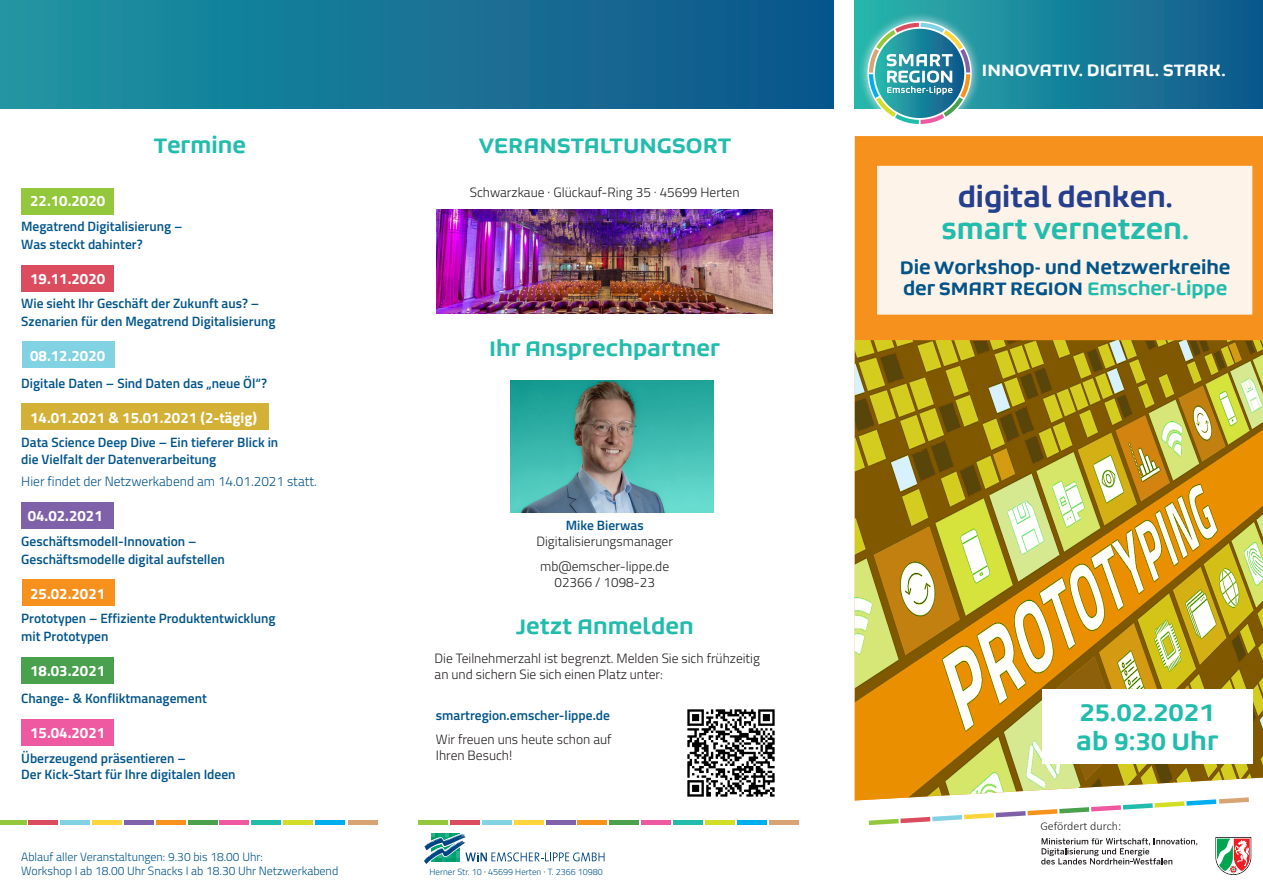
<style>
.page{position:relative;width:1263px;height:893px;background:#fff}
.page>*{position:absolute;margin:0;border:0;box-sizing:border-box;transform-origin:0 0}
.t1{font:700 27px "Bruum FYW01";letter-spacing:-.005em;color:#22bcac}
.t2{font:700 27px "Bruum FYW01";letter-spacing:-.005em;color:#253f8e}
.t3{font:700 24px "Bruum FYW01";color:#22bcac}
.t4{font:700 21px "Bruum FYW01";color:#22bcac}
.t5{font:700 18px "Bruum FYW01";letter-spacing:-.005em;color:#01548a}
.t6{font:700 16.5px "Bruum FYW01";color:#fff}
.t7{font:700 15px "Titillium";color:#fff}
.t8{font:600 13.5px/18px "Titillium";color:#01548a}
.t9{font:300 13.5px/16.2px "Titillium";color:#231f20}
.t10{font:300 13.5px "Titillium";color:#01548a}
.t11{font:300 12px/14.4px "Titillium";color:#01548a}
.t12{font:300 12px "Calibri";color:#231f20}
.t13{font:300 9px "Titillium";color:#01548a}
.s1{font-family:"Calibri";font-weight:400}
.s2{color:#22bcac}
</style>
<div class="page">
<div style="left:855px;top:136px;width:408px;height:204px;background:#f6911e"></div>
<img style="left:855px;top:340px;width:408px;height:460px">
<div style="left:21px;top:719px;width:92px;height:27px;background:#ef59a1"></div>
<div style="left:21px;top:657px;width:92px;height:27px;background:#49a14e"></div>
<div style="left:22px;top:579px;width:92px;height:27px;background:#f6911e"></div>
<div style="left:21px;top:502px;width:92px;height:27px;background:#7f61aa"></div>
<div style="left:21px;top:403px;width:248px;height:27px;background:#d3b136"></div>
<div style="left:22px;top:341px;width:92px;height:27px;background:#81d2e2"></div>
<div style="left:21px;top:265px;width:92px;height:27px;background:#db4c5f"></div>
<div style="left:21px;top:188px;width:92px;height:27px;background:#94c83c"></div>
<svg style="left:1215px;top:837px;width:36px;height:38px"></svg>
<svg style="left:1041px;top:838px;width:156px;height:26px"></svg>
<img style="left:424px;top:843px;width:5px;height:20px">
<svg style="left:428px;top:833px;width:176px;height:29px"></svg>
<div style="left:0;top:0;width:833px;height:108px;background:linear-gradient(to right,#1e94a1,#0e558b)"></div>
<div style="left:855px;top:0;width:408px;height:108px;background:linear-gradient(to right,#2ab4ac,#0d558b)"></div>
<div style="left:877px;top:166px;width:375px;height:149px;background:#fef3e8;border:2px solid #fff"></div>
<img style="left:437px;top:209px;width:336px;height:105px">
<hr style="left:348px;top:821px;width:29px;height:4px;background:#d8a473">
<hr style="left:315px;top:821px;width:30px;height:4px;background:#00aeef">
<hr style="left:283px;top:821px;width:30px;height:4px;background:#d2dd25">
<hr style="left:251px;top:821px;width:30px;height:4px;background:#22bcac">
<hr style="left:219px;top:821px;width:30px;height:4px;background:#ef59a1">
<hr style="left:188px;top:821px;width:29px;height:4px;background:#49a14e">
<hr style="left:156px;top:821px;width:30px;height:4px;background:#f7931d">
<hr style="left:124px;top:821px;width:30px;height:4px;background:#7f61aa">
<hr style="left:92px;top:821px;width:30px;height:4px;background:#ffd53e">
<hr style="left:28px;top:821px;width:30px;height:4px;background:#db4c5f">
<hr style="left:60px;top:821px;width:30px;height:4px;background:#81d2e2">
<hr style="left:0;top:821px;width:27px;height:4px;background:#94c83c">
<hr style="left:769px;top:821px;width:30px;height:4px;background:#d8a473">
<hr style="left:737px;top:821px;width:29px;height:4px;background:#00aeef">
<hr style="left:705px;top:821px;width:30px;height:4px;background:#d2dd25">
<hr style="left:673px;top:821px;width:30px;height:4px;background:#22bcac">
<hr style="left:641px;top:821px;width:30px;height:4px;background:#ef59a1">
<hr style="left:609px;top:821px;width:30px;height:4px;background:#49a14e">
<hr style="left:577px;top:821px;width:30px;height:4px;background:#f7931d">
<hr style="left:546px;top:821px;width:29px;height:4px;background:#7f61aa">
<hr style="left:514px;top:821px;width:30px;height:4px;background:#ffd53e">
<hr style="left:450px;top:821px;width:30px;height:4px;background:#db4c5f">
<hr style="left:482px;top:821px;width:30px;height:4px;background:#81d2e2">
<hr style="left:418px;top:821px;width:30px;height:4px;background:#94c83c">
<svg style="left:869px;top:797px;width:380px;height:28px"></svg>
<img style="left:510px;top:381px;width:203px;height:132px">
<img style="left:687px;top:709px;width:88px;height:88px">
<div style="left:858px;top:12px;width:123px;height:123px;background:#fff;opacity:.75"></div>
<svg style="left:869px;top:23px;width:101px;height:101px"></svg>
<div style="left:1042px;top:689px;width:210px;height:74px;background:#fff"></div>
<p class="t4" style="left:154px;top:132px;width:94px">Termine</p>
<p class="t7" style="left:30px;top:189px;width:76px">22.10.2020</p>
<p class="t8" style="left:21px;top:216px;width:163px">Megatrend Digitalisierung –<br>Was steckt dahinter?</p>
<p class="t7" style="left:30px;top:267px;width:76px">19.11.2020</p>
<p class="t8" style="left:21px;top:294px;width:256px">Wie sieht Ihr Geschäft der Zukunft aus? –<br>Szenarien für den Megatrend Digitalisierung</p>
<p class="t7" style="left:30px;top:344px;width:76px">08.12.2020</p>
<p class="t8" style="left:21px;top:373px;width:247px">Digitale Daten – Sind Daten das „neue Öl“?</p>
<p class="t7" style="left:30px;top:406px;width:228px">14.01.2021 &amp; 15.01.2021 (2-tägig)</p>
<p class="t8" style="left:21px;top:434px;width:259px;line-height:16.2px">Data Science Deep Dive – Ein tieferer Blick in die Vielfalt der Datenverarbeitung</p>
<p class="t10" style="left:21px;top:471px;width:297px">Hier findet der Netzwerkabend am 14.01.2021 statt.</p>
<p class="t7" style="left:28px;top:504px;width:76px">04.02.2021</p>
<p class="t8" style="left:21px;top:531px;width:205px">Geschäftsmodell-Innovation –<br>Geschäftsmodelle digital aufstellen</p>
<p class="t7" style="left:30px;top:582px;width:76px">25.02.2021</p>
<p class="t8" style="left:21px;top:609px;width:256px">Prototypen – Effiziente Produktentwicklung mit Prototypen</p>
<p class="t7" style="left:30px;top:660px;width:76px">18.03.2021</p>
<p class="t8" style="left:21px;top:688px;width:187px">Change- &amp; Konfliktmanagement</p>
<p class="t7" style="left:30px;top:721px;width:76px">15.04.2021</p>
<p class="t8" style="left:21px;top:749px;width:216px;line-height:16.2px">Überzeugend präsentieren –<br>Der Kick-Start für Ihre digitalen Ideen</p>
<p class="t11" style="left:21px;top:848px;width:319px">Ablauf aller Veranstaltungen: 9.30 bis 18.00 Uhr:<br>Workshop I ab 18.00 Uhr Snacks I ab 18.30 Uhr Netzwerkabend</p>
<p class="t4" style="left:479px;top:132px;width:254px">VERANSTALTUNGSORT</p>
<p class="t9" style="left:470px;top:184px;width:271px">Schwarzkaue · Glückauf-Ring 35 · 45699 Herten</p>
<p class="t4" style="left:489px;top:336px;width:233px">Ihr Ansprechpartner</p>
<p class="t8" style="left:566px;top:516px;width:79px">Mike Bierwas</p>
<p class="t9" style="left:536px;top:533px;width:138px">Digitalisierungsmanager</p>
<p class="t9" style="left:540px;top:557px;width:130px">mb@emscher-lippe.de</p>
<p class="t9" style="left:554px;top:574px;width:102px">02366 / 1098-23</p>
<p class="t4" style="left:516px;top:613px;width:179px">Jetzt Anmelden</p>
<p class="t9" style="left:435px;top:650px;width:327px">Die Teilnehmerzahl ist begrenzt. Melden Sie sich frühzeitig an und sichern Sie sich einen Platz unter:</p>
<p class="t8" style="left:436px;top:705px;width:176px">smartregion.emscher-lippe.de</p>
<p class="t9" style="left:436px;top:731px;width:177px">Wir freuen uns heute schon auf<br>Ihren Besuch!</p>
<p class="t13" style="left:429px;top:865px;width:175px">Herner Str. 10 <span class="s1">·</span> 45699 Herten <span class="s1">·</span> T. 2366 10980</p>
<p class="t6" style="left:982px;top:60px;width:245px">INNOVATIV. DIGITAL. STARK.</p>
<p class="t2" style="left:958px;top:180px;width:217px">digital denken.</p>
<p class="t1" style="left:941px;top:213px;width:249px">smart vernetzen.</p>
<p class="t5" style="left:900px;top:256px;width:332px">Die Workshop- und Netzwerkreihe</p>
<p class="t5" style="left:903px;top:277px;width:326px">der SMART REGION <span class="s2">Emscher-Lippe</span></p>
<p class="t3" style="left:1079px;top:697px;width:137px">25.02.2021</p>
<p class="t3" style="left:1076px;top:726px;width:144px">ab 9:30 Uhr</p>
<p class="t12" style="left:1040px;top:819px;width:82px">Gefördert durch:</p>
</div>
